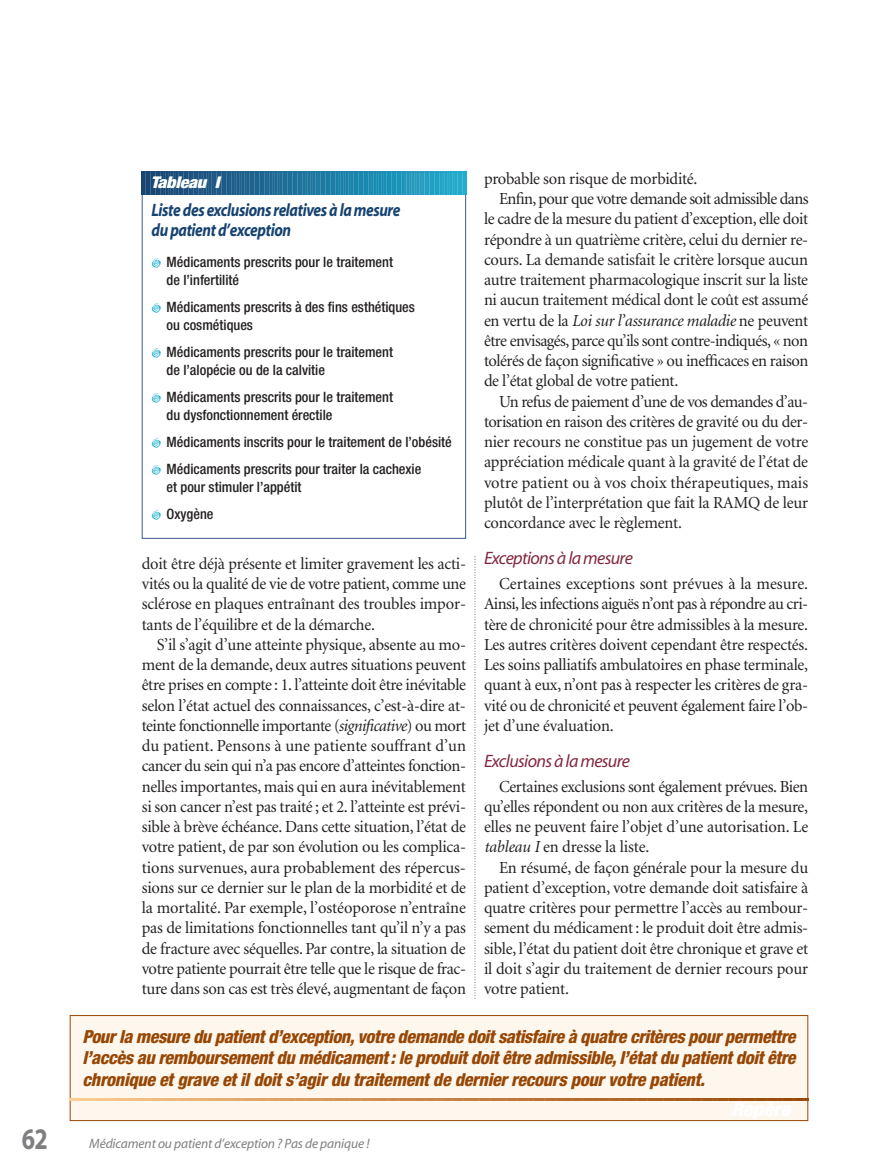
<style>
.page{position:relative;width:878px;height:1175px;background:#fff}
.page>*{position:absolute;margin:0;border:0;box-sizing:border-box;transform-origin:0 0}
.t1{font:700 30px "Myriad";color:#7d7f81;scale:.8 1}
.t2{font:italic 800 condensed 18px/21.8px "Helvetica Neue";color:#974705;text-align:justify}
.t3{font:italic 700 18px/19.5px "Myriad";letter-spacing:-.025em;color:#174371;scale:.85 1}
.t4{font:italic 18px "Myriad";letter-spacing:-.035em;color:#82293f}
.t5{font:16.8px/20.2px "Minion";letter-spacing:-.02em;color:#231f20;text-align:justify}
.t6{font:italic 16.8px "Minion";letter-spacing:-.02em;color:#231f20}
.t7{font:16.8px "Minion";letter-spacing:-.04em;color:#231f20}
.t8{font:16.8px "Minion";letter-spacing:.005em;color:#231f20}
.t9{font:italic 900 condensed 16.2px "Helvetica Neue";color:#fff;scale:1.11 1}
.t10{font:500 condensed 14.25px/18px "Helvetica Neue";color:#231f20}
.t11{font:italic 13.5px "Myriad";letter-spacing:-.01em;color:#7d7f81}
.s1{font-style:italic}
.s2{font-style:normal}
</style>
<div class="page">
<svg style="left:474px;top:556px;width:1px;height:443px"></svg>
<svg style="left:142px;top:172px;width:325px;height:22px;background:#247aa1"></svg>
<div style="left:70px;top:1015px;width:737px;height:105px;background:#fef7ed"></div>
<div style="left:70px;top:1015px;width:738px;height:105px;border:1px solid #974705"></div>
<svg style="left:70px;top:1098px;width:23px;height:22px"></svg>
<hr style="left:97px;top:1098px;width:2px;height:22px;background:#f9c78a">
<svg style="left:103px;top:1098px;width:109px;height:22px"></svg>
<hr style="left:216px;top:1098px;width:2px;height:22px;background:#e6ae71">
<svg style="left:222px;top:1098px;width:109px;height:22px"></svg>
<hr style="left:335px;top:1098px;width:2px;height:22px;background:#d59559">
<svg style="left:341px;top:1098px;width:17px;height:22px"></svg>
<hr style="left:362px;top:1098px;width:2px;height:22px;background:#d18f53">
<svg style="left:368px;top:1098px;width:82px;height:22px"></svg>
<hr style="left:454px;top:1098px;width:2px;height:22px;background:#c57f42">
<svg style="left:460px;top:1098px;width:17px;height:22px"></svg>
<hr style="left:481px;top:1098px;width:2px;height:22px;background:#c27a3d">
<svg style="left:487px;top:1098px;width:82px;height:22px"></svg>
<hr style="left:573px;top:1098px;width:2px;height:22px;background:#b46b2c">
<svg style="left:579px;top:1098px;width:17px;height:22px"></svg>
<hr style="left:600px;top:1098px;width:2px;height:22px;background:#b16728">
<svg style="left:606px;top:1098px;width:82px;height:22px"></svg>
<hr style="left:692px;top:1098px;width:2px;height:22px;background:#a55818">
<svg style="left:698px;top:1098px;width:17px;height:22px"></svg>
<hr style="left:719px;top:1098px;width:2px;height:22px;background:#a25414">
<svg style="left:725px;top:1098px;width:82px;height:22px"></svg>
<h1 class="t1" style="left:22px;top:1127px;width:34px">62</h1>
<p class="t9" style="left:151px;top:177px;width:66px">Tableau I</p>
<p class="t3" style="left:152px;top:202px;width:294px">Liste des exclusions relatives à la mesure du patient d’exception</p>
<p class="t10" style="left:166px;top:254px;width:228px">Médicaments prescrits pour le traitement de l’infertilité</p>
<p class="t10" style="left:166px;top:299px;width:250px">Médicaments prescrits à des fins esthétiques ou cosmétiques</p>
<p class="t10" style="left:166px;top:344px;width:228px">Médicaments prescrits pour le traitement de l’alopécie ou de la calvitie</p>
<p class="t10" style="left:166px;top:389px;width:228px">Médicaments prescrits pour le traitement du dysfonctionnement érectile</p>
<p class="t10" style="left:166px;top:430px;width:287px;line-height:27px">Médicaments inscrits pour le traitement de l’obésité<br>Médicaments prescrits pour traiter la cachexie</p>
<p class="t10" style="left:166px;top:475px;width:136px;line-height:27px">et pour stimuler l’appétit<br>Oxygène</p>
<p class="t5" style="left:142px;top:554px;width:326px">doit être déjà présente et limiter gravement les acti&shy;vités ou la qualité de vie de votre patient, comme une sclérose en plaques entraînant des troubles impor&shy;tants de l’équilibre et de la démarche.</p>
<p class="t5" style="left:142px;top:635px;width:326px;text-indent:15px">S’il s’agit d’une atteinte physique, absente au mo&shy;ment de la demande, deux autres situations peuvent être prises en compte : 1. l’atteinte doit être inévitable selon l’état actuel des connaissances, c’est-à-dire at&shy;teinte fonctionnelle importante (<span class="s1">significative</span>) ou mort du patient. Pensons à une patiente souffrant d’un cancer du sein qui n’a pas encore d’atteintes fonction&shy;nelles importantes, mais qui en aura inévitablement si son cancer n’est pas traité ; et 2. l’atteinte est prévi&shy;sible à brève échéance. Dans cette situation, l’état de votre patient, de par son évolution ou les complica&shy;tions survenues, aura probablement des répercus&shy;sions sur ce dernier sur le plan de la morbidité et de la mortalité. Par exemple, l’ostéoporose n’entraîne pas de limitations fonctionnelles tant qu’il n’y a pas de fracture avec séquelles. Par contre, la situation de votre patiente pourrait être telle que le risque de frac&shy;ture dans son cas est très élevé, augmentant de façon</p>
<p class="t5" style="left:484px;top:170px;width:215px">probable son risque de morbidité.</p>
<p class="t7" style="left:499px;top:192px;width:311px">Enfin, pour que votre demande soit admissible dans</p>
<p class="t5" style="left:484px;top:210px;width:326px">le cadre de la mesure du patient d’exception, elle doit</p>
<p class="t5" style="left:484px;top:230px;width:326px">répondre à un quatrième critère, celui du dernier re-</p>
<p class="t5" style="left:484px;top:251px;width:326px">cours. La demande satisfait le critère lorsque aucun</p>
<p class="t5" style="left:484px;top:271px;width:326px">autre traitement pharmacologique inscrit sur la liste</p>
<p class="t5" style="left:484px;top:291px;width:326px">ni aucun traitement médical dont le coût est assumé</p>
<p class="t6" style="left:484px;top:314px;width:325px"><span class="s2">en vertu de la</span> Loi sur l’assurance maladie <span class="s2">ne peuvent</span></p>
<p class="t5" style="left:484px;top:332px;width:325px">être envisagés, parce qu’ils sont contre-indiqués, « non</p>
<p class="t5" style="left:484px;top:352px;width:326px">tolérés de façon significative » ou inefficaces en raison</p>
<p class="t5" style="left:484px;top:372px;width:196px">de l’état global de votre patient.</p>
<p class="t5" style="left:499px;top:392px;width:311px">Un refus de paiement d’une de vos demandes d’au-</p>
<p class="t5" style="left:484px;top:413px;width:326px">torisation en raison des critères de gravité ou du der-</p>
<p class="t5" style="left:484px;top:433px;width:326px">nier recours ne constitue pas un jugement de votre</p>
<p class="t5" style="left:484px;top:453px;width:326px">appréciation médicale quant à la gravité de l’état de</p>
<p class="t8" style="left:484px;top:476px;width:326px">votre patient ou à vos choix thérapeutiques, mais</p>
<p class="t5" style="left:484px;top:494px;width:326px">plutôt de l’interprétation que fait la RAMQ de leur</p>
<p class="t5" style="left:484px;top:514px;width:199px">concordance avec le règlement.</p>
<p class="t4" style="left:484px;top:551px;width:150px">Exceptions à la mesure</p>
<p class="t5" style="left:484px;top:575px;width:326px;text-indent:15px">Certaines exceptions sont prévues à la mesure.<br>Ainsi, les infections aiguës n’ont pas à répondre au cri&shy;tère de chronicité pour être admissibles à la mesure.<br>Les autres critères doivent cependant être respectés.<br>Les soins palliatifs ambulatoires en phase terminale, quant à eux, n’ont pas à respecter les critères de gra&shy;vité ou de chronicité et peuvent également faire l’ob&shy;jet d’une évaluation.</p>
<p class="t4" style="left:484px;top:754px;width:147px">Exclusions à la mesure</p>
<p class="t5" style="left:484px;top:777px;width:326px;text-indent:15px">Certaines exclusions sont également prévues. Bien qu’elles répondent ou non aux critères de la mesure, elles ne peuvent faire l’objet d’une autorisation. Le <span class="s1">tableau I</span> en dresse la liste.</p>
<p class="t5" style="left:484px;top:858px;width:326px;text-indent:15px">En résumé, de façon générale pour la mesure du patient d’exception, votre demande doit satisfaire à quatre critères pour permettre l’accès au rembour&shy;sement du médicament : le produit doit être admis&shy;sible, l’état du patient doit être chronique et grave et il doit s’agir du traitement de dernier recours pour votre patient.</p>
<p class="t2" style="left:82px;top:1026px;width:717px">Pourla mesure du patientd’exception, votre demande doitsatisfaire à quatre critères pourpermettre l’accès au remboursementdu médicament :le produitdoitêtre admissible, l’étatdu patientdoitêtre chronique etgrave etildoits’agirdu traitementde dernierrecours pourvotre patient.</p>
<p class="t11" style="left:89px;top:1138px;width:282px">Médicament ou patient d’exception ? Pas de panique !</p>
</div>
